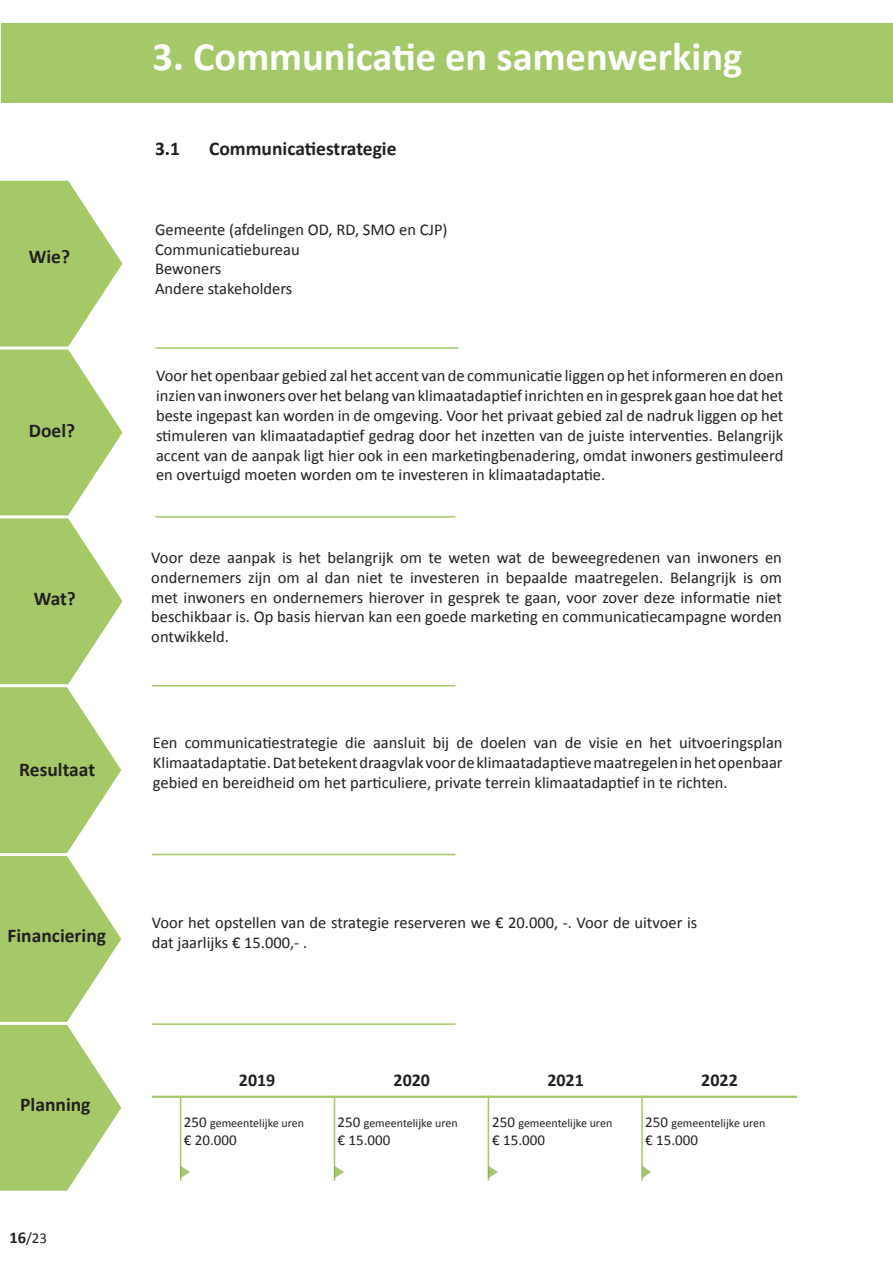
<style>
.page{position:relative;width:893px;height:1263px;background:#fff}
.page>*{position:absolute;margin:0;border:0;box-sizing:border-box;transform-origin:0 0}
.Titel{font:700 40.5px "Calibri";color:#fff}
.t1{font:700 19.5px "Calibri";color:#231f20}
.t2{font:700 18px "Calibri";color:#231f20}
.Tekst{font:16.5px/19.8px "Calibri";color:#231f20;text-align:justify}
.t3{font:15px "Calibri";color:#231f20}
.t4{font:12px "Calibri";color:#231f20}
.s1{font-weight:700;font-size:16.5px}
.s2{font-size:15px}
</style>
<div class="page">
<div style="left:1px;top:23px;width:892px;height:80px;background:#a5c969"></div>
<svg style="left:0;top:180px;width:123px;height:1011px"></svg>
<hr style="left:155px;top:516px;width:300px;height:2px;background:#a5c969">
<hr style="left:155px;top:347px;width:304px;height:2px;background:#a5c969">
<hr style="left:152px;top:685px;width:303px;height:1px;background:#a5c969">
<hr style="left:152px;top:854px;width:303px;height:1px;background:#a5c969">
<hr style="left:152px;top:1023px;width:303px;height:2px;background:#a5c969">
<hr style="left:152px;top:1096px;width:645px;height:2px;background:#a5c969">
<hr style="left:641px;top:1095px;width:2px;height:85px;background:#a5c969">
<hr style="left:488px;top:1095px;width:1px;height:85px;background:#a5c969">
<hr style="left:334px;top:1096px;width:1px;height:85px;background:#a5c969">
<hr style="left:180px;top:1096px;width:1px;height:85px;background:#a5c969">
<svg style="left:180px;top:1167px;width:10px;height:10px"></svg>
<svg style="left:334px;top:1167px;width:10px;height:10px"></svg>
<svg style="left:488px;top:1167px;width:10px;height:10px"></svg>
<svg style="left:641px;top:1167px;width:10px;height:10px"></svg>
<p class="t1" style="left:29px;top:244px;width:43px">Wie?</p>
<p class="t1" style="left:29px;top:418px;width:48px">Doel?</p>
<p class="t1" style="left:34px;top:586px;width:44px">Wat?</p>
<p class="t1" style="left:19px;top:757px;width:77px">Resultaat</p>
<p class="Titel" style="left:153px;top:30px;width:591px">3. Communicatie en samenwerking</p>
<p class="t1" style="left:155px;top:136px;width:26px">3.1</p>
<p class="t1" style="left:209px;top:136px;width:189px">Communicatiestrategie</p>
<p class="Tekst" style="left:155px;top:219px;width:294px">Gemeente (afdelingen OD, RD, SMO en CJP)</p>
<p class="Tekst" style="left:155px;top:239px;width:146px">Communicatiebureau</p>
<p class="Tekst" style="left:155px;top:259px;width:68px">Bewoners</p>
<p class="Tekst" style="left:155px;top:279px;width:139px">Andere stakeholders</p>
<p class="Tekst" style="left:156px;top:366px;width:629px">Voor het openbaar gebied zal het accent van de communicatie liggen op hetinformeren en doen inzien van inwoners over het belang van klimaatadaptiefinrichten en in gesprek gaan hoe dat het beste ingepast kan worden in de omgeving. Voor het privaat gebied zal de nadruk liggen op het stimuleren van klimaatadaptief gedrag door het inzetten van de juiste interventies. Belangrijk accent van de aanpak ligt hier ook in een marketingbenadering, omdat inwoners gestimuleerd en overtuigd moeten worden om te investeren in klimaatadaptatie.</p>
<p class="Tekst" style="left:151px;top:548px;width:632px">Voor deze aanpak is het belangrijk om te weten wat de beweegredenen van inwoners en ondernemers zijn om al dan niet te investeren in bepaalde maatregelen. Belangrijk is om met inwoners en ondernemers hierover in gesprek te gaan, voor zover deze informatie niet beschikbaar is. Op basis hiervan kan een goede marketing en communicatiecampagne worden ontwikkeld.</p>
<p class="Tekst" style="left:153px;top:733px;width:631px">Een communicatiestrategie die aansluit bij de doelen van de visie en het uitvoeringsplan Klimaatadaptatie. Dat betekent draagvlak voor de klimaatadaptieve maatregelen in het openbaar gebied en bereidheid om het particuliere, private terrein klimaatadaptief in te richten.</p>
<p class="t1" style="left:8px;top:923px;width:100px">Financiering</p>
<p class="Tekst" style="left:152px;top:913px;width:547px">Voor het opstellen van de strategie reserveren we € 20.000, -. Voor de uitvoer is dat jaarlijks € 15.000,- .</p>
<p class="t1" style="left:20px;top:1092px;width:72px">Planning</p>
<p class="t3" style="left:9px;top:1229px;width:39px"><span class="s1">16</span>/23</p>
<p class="t2" style="left:239px;top:1068px;width:38px">2019</p>
<p class="t2" style="left:394px;top:1068px;width:38px">2020</p>
<p class="t2" style="left:547px;top:1068px;width:38px">2021</p>
<p class="t2" style="left:701px;top:1068px;width:38px">2022</p>
<p class="t4" style="left:184px;top:1115px;width:122px"><span class="s2">250</span> gemeentelijke uren</p>
<p class="t3" style="left:184px;top:1131px;width:54px">€ 20.000</p>
<p class="t4" style="left:338px;top:1115px;width:122px"><span class="s2">250</span> gemeentelijke uren</p>
<p class="t3" style="left:338px;top:1131px;width:54px">€ 15.000</p>
<p class="t4" style="left:492px;top:1115px;width:122px"><span class="s2">250</span> gemeentelijke uren</p>
<p class="t3" style="left:492px;top:1131px;width:54px">€ 15.000</p>
<p class="t4" style="left:645px;top:1115px;width:122px"><span class="s2">250</span> gemeentelijke uren</p>
<p class="t3" style="left:645px;top:1131px;width:54px">€ 15.000</p>
</div>
